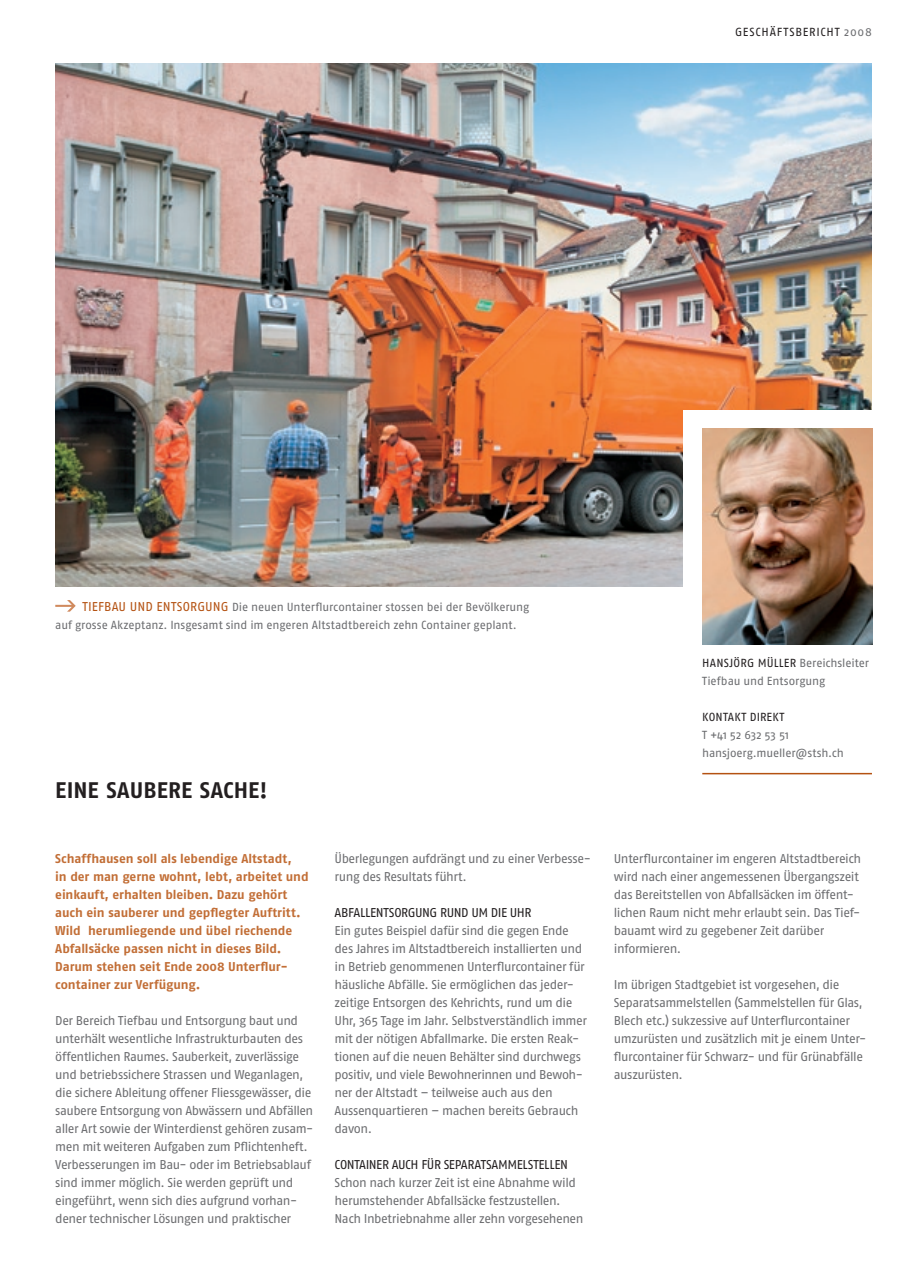
<style>
.page{position:relative;width:906px;height:1285px;background:#fff}
.page>*{position:absolute;margin:0;border:0;box-sizing:border-box;transform-origin:0 0}
.t1{font:700 22.5px "Fago No";letter-spacing:.005em;color:#231f20}
.t2{font:12.75px/18px "Fago No";letter-spacing:-.04em;color:#6c6d70}
.t3{font:700 12.75px/18px "Fago No";letter-spacing:-.01em;color:#c26e36}
.t4{font:12.75px "Fago No";letter-spacing:-.03em;color:#231f20}
.t5{font:12.75px "Fago No";letter-spacing:.015em;color:#b45212}
.t6{font:11.7px/18px "Fago No";letter-spacing:-.01em;color:#6c6d70}
.t7{font:11.7px "Fago No";letter-spacing:.06em;color:#231f20}
.s1{color:#6c6d70}
.s2{color:#231f20}
</style>
<div class="page">
<svg style="left:55px;top:600px;width:21px;height:11px"></svg>
<img style="left:55px;top:64px;width:817px;height:522px">
<div style="left:684px;top:410px;width:193px;height:187px;background:#fff"></div>
<img style="left:703px;top:428px;width:169px;height:216px">
<hr style="left:702px;top:772px;width:170px;height:2px;background:#b45212">
<p class="t7" style="left:735px;top:26px;width:138px">Geschäftsbericht <span class="s1">2008</span></p>
<p class="t5" style="left:82px;top:598px;width:56px">Tiefbau und</p>
<p class="t5" style="left:157px;top:598px;width:50px">Entsorgung</p>
<p class="t6" style="left:55px;top:597px;width:475px;text-indent:177px">Die neuen Unterflurcontainer stossen bei der Bevölkerung auf grosse Akzeptanz. I nsgesamt sind im engeren Altstadtbereich zehn Container geplant.</p>
<h1 class="t1" style="left:55px;top:777px;width:214px">Eine saubere Sache!</h1>
<p class="t3" style="left:55px;top:849px;width:255px">Schaffhausen soll als lebendige Altstadt,<br>in der man gerne wohnt, lebt, arbeitet und einkauft, erhalten bleiben. Dazu gehört auch ein sauberer und gepflegter Auftritt.<br>Wild herumliegende und übel riechende Abfallsäcke passen nicht in dieses Bild.<br>Darum stehen seit Ende 2008 Unterflur&shy;container zur Verfügung.</p>
<p class="t2" style="left:55px;top:1011px;width:259px">Der Bereich Tiefbau und Entsorgung baut und unterhält wesentliche I nfrastrukturbauten des öffentlichen Raumes. Sauberkeit, zuverlässige und betriebssichere Strassen und Weganlagen, die sichere Ableitung offener Fliessgewässer, die saubere Entsorgung von Abwässern und Abfällen aller Art sowie der Winterdienst gehören zusam&shy;men mit weiteren Aufgaben zum Pflichtenheft.<br>Verbesserungen im Bau- oder im Betriebsablauf sind immer möglich. Sie werden geprüft und eingeführt, wenn sich dies aufgrund vorhan&shy;dener technischer Lösungen und praktischer</p>
<p class="t2" style="left:334px;top:849px;width:258px">Überlegungen aufdrängt und zu einer Verbesse&shy;rung des Resultats führt.</p>
<p class="t4" style="left:334px;top:905px;width:82px">Abfallentsorgung</p>
<p class="t4" style="left:440px;top:905px;width:15px">rund</p>
<p class="t4" style="left:471px;top:905px;width:62px">um die Uhr</p>
<p class="t2" style="left:334px;top:921px;width:254px">Ein gutes Beispiel dafür sind die gegen Ende des Jahres im Altstadtbereich installierten und in Betrieb genommenen Unterflurcontainer für häusliche Abfälle. Sie ermöglichen das jeder&shy;zeitige Entsorgen des Kehrichts, rund um die Uhr, 365 Tage im Jahr. Selbstverständlich immer mit der nötigen Abfallmarke. Die ersten Reak&shy;tionen auf die neuen Behälter sind durchwegs positiv, und viele Bewohnerinnen und Bewoh&shy;ner der Altstadt – teilweise auch aus den Aussenquartieren – machen bereits Gebrauch davon.</p>
<p class="t4" style="left:334px;top:1157px;width:167px">Container auch für Separatsamm</p>
<p class="t4" style="left:517px;top:1157px;width:50px">elstellen</p>
<p class="t2" style="left:334px;top:1173px;width:250px">Schon nach kurzer Zeit ist eine Abnahme wild herumstehender Abfallsäcke festzustellen.<br>Nach I nbetriebnahme aller zehn vorgesehenen</p>
<p class="t6" style="left:702px;top:653px;width:168px;text-indent:21px"><span class="s2">sjö rg Müller</span> Bereichsleiter<br>Tiefbau und Entsorgung</p>
<p class="t7" style="left:702px;top:709px;width:84px">Kontakt DIRE KT</p>
<p class="t6" style="left:702px;top:725px;width:143px">T +41 52 632 53 51 hansjoerg.mueller@stsh.ch</p>
<p class="t7" style="left:702px;top:655px;width:8px">Han</p>
<p class="t2" style="left:614px;top:849px;width:249px">Unterflurcontainer im engeren Altstadtbereich wird nach einer angemessenen Übergangszeit das Bereitstellen von Abfallsäcken im öffent&shy;lichen Raum nicht mehr erlaubt sein. Das Tief&shy;bauamt wird zu gegebener Zeit darüber informieren.</p>
<p class="t2" style="left:614px;top:975px;width:254px">I m übrigen Stadtgebiet ist vorgesehen, die Separatsammelstellen (Sammelstellen für Glas, B lech etc.) sukzessive auf Unterflurcontainer umzurüsten und zusätzlich mit je einem Unter&shy;flurcontainer für Schwarz- und für Grünabfälle auszurüsten.</p>
</div>
